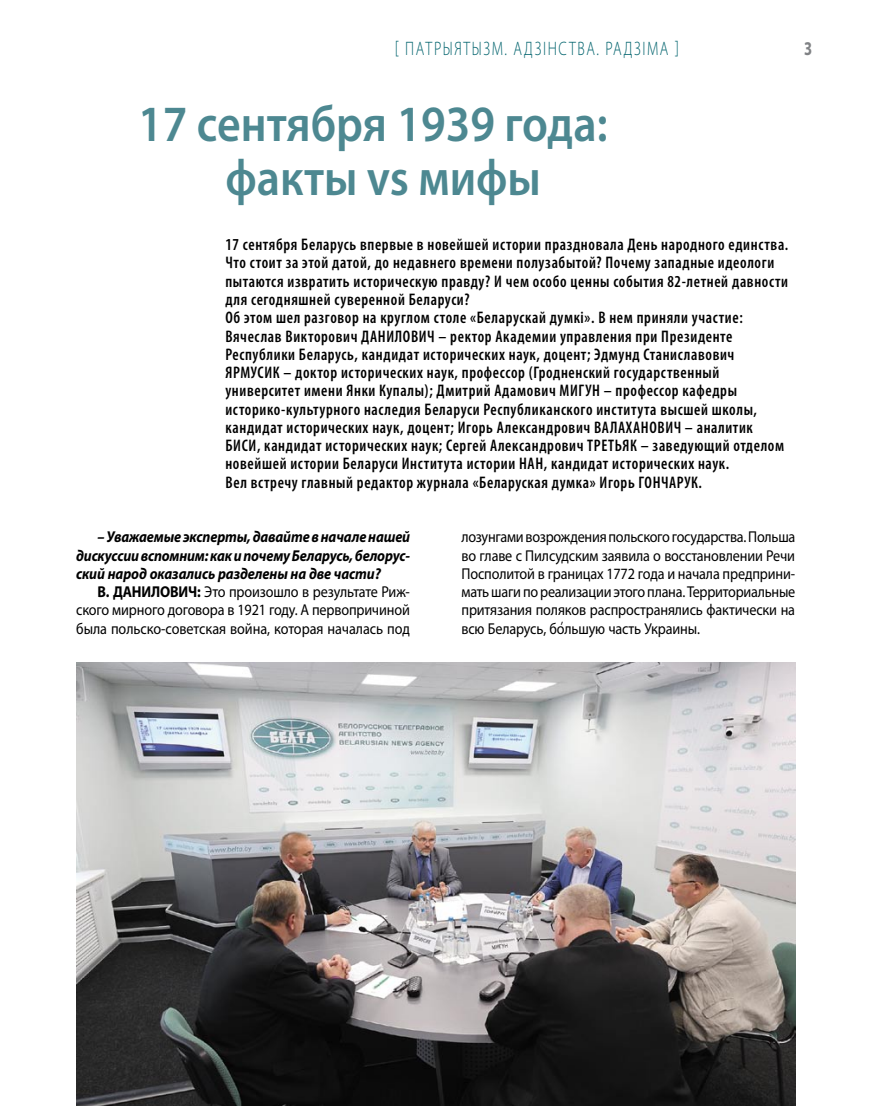
<style>
.page{position:relative;width:872px;height:1106px;background:#fff}
.page>*{position:absolute;margin:0;border:0;box-sizing:border-box;transform-origin:0 0}
.t1{font:600 51px/54.8px "Myriad Pro";color:#4d8891;text-align:center;scale:.9 1}
.t2{font:300 19.5px "Myriad Pro";letter-spacing:.11em;color:#00636d;scale:.75 1}
.t3{font:700 19.5px "Myriad Pro";color:#808285;scale:.75 1}
.t4{font:600 condensed 16.8px/18.3px "Myriad Pro";letter-spacing:.04em;color:#000;scale:.95 1}
.t5{font:15.75px/18.3px "Myriad Pro";letter-spacing:-.01em;color:#000;text-align:justify;scale:.9 1}
.t6{font:italic 700 15.75px/18.3px "Myriad Pro";letter-spacing:-.01em;color:#000;text-align:justify;scale:.9 1}
.s1{font-weight:700}
</style>
<div class="page">
<img style="left:77px;top:662px;width:718px;height:444px">
<p class="t2" style="left:395px;top:38px;width:380px">[ Патрыятызм. Адзінства. Радзіма ]</p>
<p class="t3" style="left:804px;top:36px;width:12px">3</p>
<h1 class="t1" style="left:138px;top:95px;width:523px">17 сентября 1939 года: факты vs мифы</h1>
<p class="t4" style="left:225px;top:235px;width:594px">17 сентября Беларусь впервые в новейшей истории праздновала День народного единства.<br>Что стоит за этой датой, до недавнего времени полузабытой? Почему западные идеологи пытаются извратить историческую правду? И чем особо ценны события 82-летней давности для сегодняшней суверенной Беларуси?<br>Об этом шел разговор на круглом столе «Беларускай думкі». В нем приняли участие:<br>Вячеслав Викторович ДАНИЛОВИЧ – ректор Академии управления при Президенте Республики Беларусь, кандидат исторических наук, доцент; Эдмунд Станиславович ЯРМУСИК – доктор исторических наук, профессор (Гродненский государственный университет имени Янки Купалы); Дмитрий Адамович МИГУН – профессор кафедры историко-культурного наследия Беларуси Республиканского института высшей школы, кандидат исторических наук, доцент; Игорь Александрович ВАЛАХАНОВИЧ – аналитик БИСИ, кандидат исторических наук; Сергей Александрович ТРЕТЬЯК – заведующий отделом новейшей истории Беларуси Института истории НАН, кандидат исторических наук.<br>Вел встречу главный редактор журнала «Беларуская думка» Игорь ГОНЧАРУК.</p>
<p class="t6" style="left:76px;top:527px;width:372px;text-indent:21px">– Уважаемые эксперты, давайте в начале нашей дискуссии вспомним: как и почему Беларусь, белорус&shy;ский народ оказались разделены на две части?</p>
<p class="t5" style="left:76px;top:582px;width:372px;text-indent:21px"><span class="s1">В. ДАНИЛОВИЧ:</span> Это произошло в результате Риж&shy;ского мирного договора в 1921 году. А первопричиной была польско-советская война, которая началась под</p>
<p class="t5" style="left:461px;top:527px;width:372px">лозунгами возрождения польского государства. Польша во главе с Пилсудским заявила о восстановлении Речи Посполитой в границах 1772 года и начала предприни&shy;мать шаги по реализации этого плана. Территориальные притязания поляков распространялись фактически на всю Беларусь, бо<sup>'</sup> льшую часть Украины.</p>
</div>
